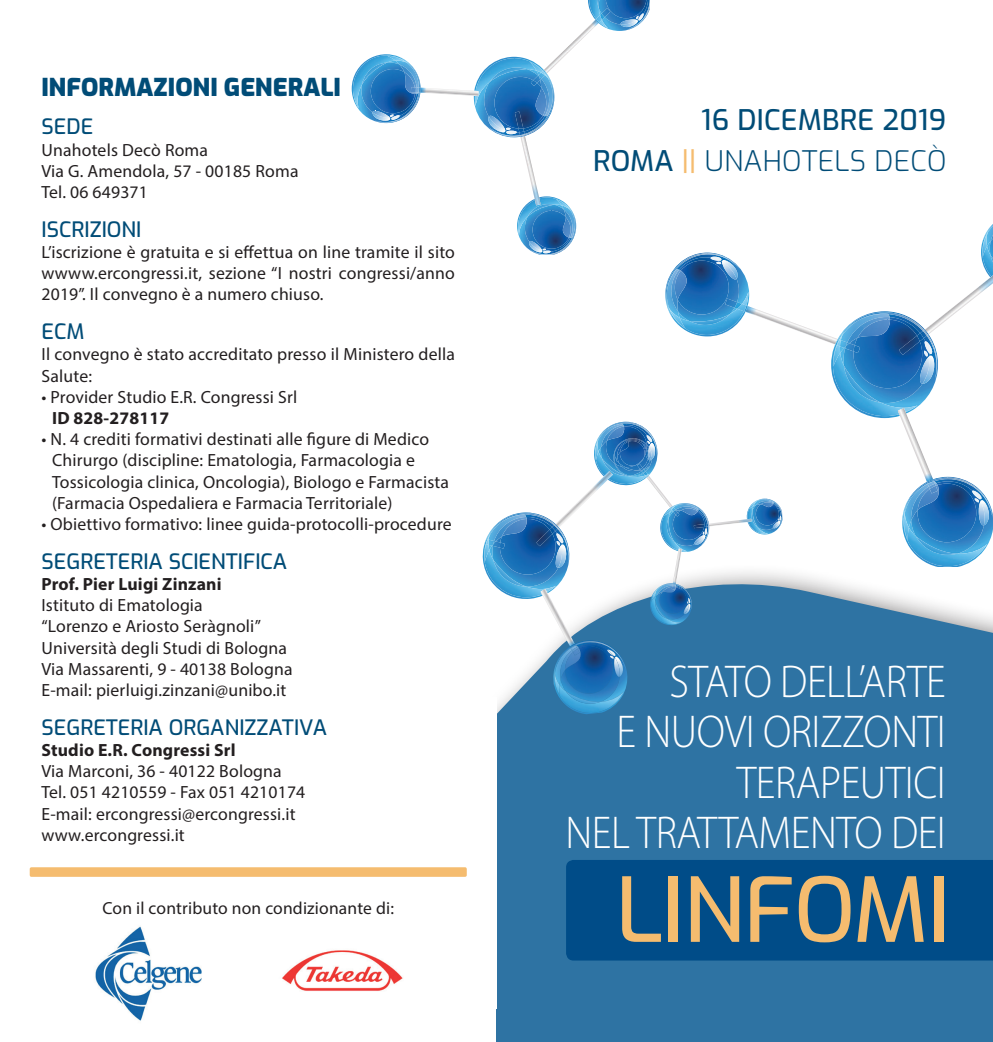
<style>
.page{position:relative;width:993px;height:1042px;background:#fff}
.page>*{position:absolute;margin:0;border:0;box-sizing:border-box;transform-origin:0 0}
.t1{font:500 89.08px "Exo";letter-spacing:-.01em;color:#f5bc6f}
.t2{font:300 46.2px/50.4px "Myriad Pro";letter-spacing:-.01em;color:#fff;text-align:right;scale:.91 1}
.t3{font:500 28.35px/40.9px "Exo";letter-spacing:.01em;color:#014c77;text-align:right}
.t4{font:900 24.5px "Exo";color:#014c77}
.t5{font:500 21.18px "Exo";color:#014c77}
.t6{font:17.68px/21.2px "Myriad Pro";letter-spacing:.01em;color:#231f20}
.t7{font:700 17.68px "Myriad Pro";letter-spacing:.01em;color:#231f20}
.t8{font:17.5px "Myriad Pro";letter-spacing:.01em;color:#231f20}
.s1{color:#f5bc6f}
.s2{font-weight:300}
</style>
<div class="page">
<svg style="left:497px;top:571px;width:495px;height:438px;background:#4280ab"></svg>
<div style="left:566px;top:860px;width:426px;height:100px;background:#004c88"></div>
<img style="left:749px;top:306px;width:81px;height:37px">
<img style="left:988px;top:225px;width:4px;height:5px">
<img style="left:981px;top:230px;width:11px;height:45px">
<img style="left:982px;top:233px;width:5px;height:23px">
<svg style="left:990px;top:255px;width:2px;height:7px"></svg>
<img style="left:696px;top:267px;width:53px;height:69px">
<img style="left:665px;top:253px;width:61px;height:53px">
<img style="left:666px;top:269px;width:10px;height:22px">
<img style="left:677px;top:257px;width:62px;height:35px">
<img style="left:670px;top:270px;width:7px;height:22px">
<img style="left:677px;top:261px;width:51px;height:31px">
<img style="left:674px;top:271px;width:12px;height:21px">
<img style="left:667px;top:292px;width:81px;height:43px">
<svg style="left:725px;top:294px;width:24px;height:18px"></svg>
<img style="left:669px;top:308px;width:16px;height:20px">
<img style="left:689px;top:314px;width:40px;height:11px">
<svg style="left:707px;top:253px;width:17px;height:15px"></svg>
<img style="left:721px;top:260px;width:16px;height:19px">
<img style="left:721px;top:262px;width:15px;height:17px">
<img style="left:937px;top:275px;width:55px;height:53px">
<svg style="left:830px;top:311px;width:107px;height:107px"></svg>
<img style="left:929px;top:356px;width:4px;height:28px">
<img style="left:919px;top:356px;width:10px;height:28px">
<img style="left:897px;top:408px;width:35px;height:69px">
<svg style="left:902px;top:477px;width:90px;height:90px"></svg>
<img style="left:980px;top:500px;width:8px;height:25px">
<img style="left:978px;top:501px;width:7px;height:24px">
<img style="left:552px;top:28px;width:38px;height:40px">
<img style="left:517px;top:196px;width:59px;height:29px">
<img style="left:571px;top:203px;width:4px;height:18px">
<img style="left:572px;top:221px;width:3px;height:4px">
<img style="left:571px;top:209px;width:1px;height:16px">
<img style="left:518px;top:197px;width:53px;height:28px">
<img style="left:555px;top:199px;width:15px;height:11px">
<img style="left:527px;top:204px;width:27px;height:13px">
<svg style="left:517px;top:225px;width:59px;height:30px"></svg>
<svg style="left:587px;top:0;width:62px;height:31px"></svg>
<img style="left:620px;top:20px;width:17px;height:7px">
<img style="left:620px;top:19px;width:16px;height:5px">
<img style="left:520px;top:137px;width:20px;height:68px">
<img style="left:473px;top:57px;width:79px;height:40px">
<img style="left:549px;top:68px;width:4px;height:29px">
<img style="left:475px;top:58px;width:74px;height:39px">
<img style="left:529px;top:62px;width:18px;height:16px">
<svg style="left:526px;top:66px;width:20px;height:20px"></svg>
<img style="left:489px;top:67px;width:37px;height:15px">
<svg style="left:473px;top:97px;width:81px;height:40px"></svg>
<img style="left:488px;top:130px;width:17px;height:2px">
<img style="left:488px;top:116px;width:17px;height:14px">
<img style="left:420px;top:88px;width:58px;height:8px">
<img style="left:351px;top:54px;width:41px;height:33px">
<img style="left:416px;top:71px;width:4px;height:16px">
<img style="left:416px;top:74px;width:3px;height:13px">
<img style="left:409px;top:64px;width:7px;height:23px">
<img style="left:409px;top:69px;width:6px;height:3px">
<img style="left:409px;top:72px;width:6px;height:15px">
<img style="left:353px;top:55px;width:56px;height:32px">
<img style="left:387px;top:56px;width:19px;height:7px">
<img style="left:362px;top:62px;width:25px;height:23px">
<svg style="left:351px;top:87px;width:69px;height:36px"></svg>
<img style="left:372px;top:118px;width:18px;height:3px">
<img style="left:372px;top:111px;width:18px;height:7px">
<img style="left:653px;top:486px;width:17px;height:17px">
<img style="left:761px;top:498px;width:8px;height:37px">
<svg style="left:746px;top:499px;width:36px;height:35px"></svg>
<img style="left:709px;top:519px;width:42px;height:7px">
<img style="left:681px;top:546px;width:20px;height:6px">
<img style="left:687px;top:544px;width:16px;height:2px">
<img style="left:666px;top:544px;width:21px;height:7px">
<svg style="left:660px;top:503px;width:49px;height:41px;background:#5997c9"></svg>
<img style="left:672px;top:549px;width:9px;height:34px">
<img style="left:649px;top:583px;width:43px;height:43px">
<svg style="left:650px;top:583px;width:42px;height:42px;background:#4389be"></svg>
<img style="left:618px;top:421px;width:39px;height:65px">
<img style="left:617px;top:422px;width:39px;height:13px">
<img style="left:605px;top:423px;width:17px;height:7px">
<img style="left:600px;top:425px;width:50px;height:10px">
<img style="left:601px;top:425px;width:20px;height:10px">
<svg style="left:621px;top:422px;width:4px;height:4px"></svg>
<img style="left:605px;top:426px;width:41px;height:9px">
<img style="left:606px;top:426px;width:18px;height:9px">
<svg style="left:594px;top:435px;width:64px;height:49px;background:#5294c8"></svg>
<svg style="left:377px;top:483px;width:9px;height:6px"></svg>
<img style="left:561px;top:471px;width:51px;height:53px">
<img style="left:520px;top:512px;width:12px;height:1px">
<img style="left:482px;top:553px;width:58px;height:47px">
<img style="left:556px;top:545px;width:14px;height:44px">
<img style="left:490px;top:513px;width:55px;height:19px">
<img style="left:563px;top:533px;width:5px;height:31px">
<img style="left:501px;top:514px;width:23px;height:3px">
<img style="left:492px;top:517px;width:69px;height:69px">
<img style="left:494px;top:517px;width:32px;height:15px">
<svg style="left:520px;top:515px;width:5px;height:4px"></svg>
<img style="left:500px;top:519px;width:56px;height:13px">
<img style="left:536px;top:530px;width:13px;height:2px">
<img style="left:501px;top:519px;width:26px;height:13px">
<img style="left:483px;top:532px;width:73px;height:66px">
<img style="left:484px;top:535px;width:5px;height:26px">
<svg style="left:483px;top:539px;width:21px;height:11px"></svg>
<img style="left:493px;top:560px;width:33px;height:26px">
<svg style="left:549px;top:524px;width:14px;height:21px"></svg>
<img style="left:558px;top:544px;width:8px;height:24px">
<img style="left:555px;top:545px;width:7px;height:23px">
<img style="left:540px;top:589px;width:34px;height:57px">
<img style="left:553px;top:640px;width:74px;height:74px">
<img style="left:553px;top:641px;width:72px;height:42px">
<img style="left:559px;top:647px;width:6px;height:23px">
<img style="left:565px;top:646px;width:21px;height:24px">
<img style="left:565px;top:648px;width:15px;height:22px">
<svg style="left:570px;top:644px;width:9px;height:11px"></svg>
<img style="left:554px;top:670px;width:69px;height:43px">
<img style="left:554px;top:673px;width:5px;height:22px">
<img style="left:565px;top:691px;width:35px;height:13px">
<svg style="left:586px;top:641px;width:41px;height:37px"></svg>
<img style="left:620px;top:657px;width:3px;height:20px">
<img style="left:613px;top:657px;width:7px;height:20px">
<div style="left:30px;top:867px;width:436px;height:10px;background:#f5bc6f;border-radius:2px"></div>
<div style="left:496px;top:1009px;width:496px;height:33px;background:#2e73a3"></div>
<img style="left:95px;top:926px;width:107px;height:95px">
<img style="left:282px;top:950px;width:121px;height:41px">
<h3 class="t4" style="left:41px;top:68px;width:301px">INFORMAZIONI GENERALI</h3>
<p class="t5" style="left:41px;top:111px;width:53px">SEDE</p>
<p class="t6" style="left:41px;top:139px;width:258px">Unahotels Decò Roma<br>Via G. Amendola, 57 - 00185 Roma<br>Tel. 06 649371</p>
<p class="t5" style="left:41px;top:213px;width:101px">ISCRIZIONI</p>
<p class="t6" style="left:41px;top:241px;width:415px;text-align:justify">L’iscrizione è gratuita e si effettua on line tramite il sito wwww.ercongressi.it, sezione “I nostri congressi/anno 2019”. Il convegno è a numero chiuso.</p>
<p class="t5" style="left:41px;top:316px;width:44px">ECM</p>
<p class="t6" style="left:41px;top:343px;width:415px">Il convegno è stato accreditato presso il Ministero della<br>Salute:</p>
<p class="t6" style="left:41px;top:386px;width:257px">• Provider Studio E.R. Congressi Srl</p>
<p class="t7" style="left:52px;top:406px;width:118px">ID 828-278117</p>
<p class="t6" style="left:52px;top:428px;width:398px;text-indent:-11px">• N. 4 crediti formativi destinati alle figure di Medico Chirurgo (discipline: Ematologia, Farmacologia e Tossicologia clinica, Oncologia), Biologo e Farmacista (Farmacia Ospedaliera e Farmacia Territoriale)</p>
<p class="t6" style="left:41px;top:513px;width:411px">• Obiettivo formativo: linee guida-protocolli-procedure</p>
<p class="t5" style="left:41px;top:545px;width:247px">SEGRETERIA SCIENTIFICA</p>
<p class="t7" style="left:41px;top:572px;width:181px">Prof. Pier Luigi Zinzani</p>
<p class="t6" style="left:41px;top:594px;width:252px">Istituto di Ematologia<br>“Lorenzo e Ariosto Seràgnoli”<br>Università degli Studi di Bologna<br>Via Massarenti, 9 - 40138 Bologna<br>E-mail: pierluigi.zinzani@unibo.it</p>
<p class="t5" style="left:41px;top:711px;width:287px">SEGRETERIA ORGANIZZATIVA</p>
<p class="t7" style="left:41px;top:738px;width:195px">Studio E.R. Congressi Srl</p>
<p class="t6" style="left:41px;top:760px;width:265px">Via Marconi, 36 - 40122 Bologna<br>Tel. 051 4210559 - Fax 051 4210174<br>E-mail: ercongressi@ercongressi.it www.ercongressi.it</p>
<p class="t8" style="left:102px;top:897px;width:293px">Con il contributo non condizionante di:</p>
<h3 class="t3" style="left:592px;top:98px;width:355px">16 DICEMBRE 2019<br>ROMA <span class="s1">||</span> <span class="s2">UNAHOTELS DECÒ</span></h3>
<h2 class="t2" style="left:565px;top:656px;width:419px">STATO DELL’ARTE<br>E NUOVI ORIZZONTI<br>TERAPEUTICI<br>NEL TRATTAMENTO DEI</h2>
<h1 class="t1" style="left:615px;top:843px;width:335px">LINFOMI</h1>
</div>
